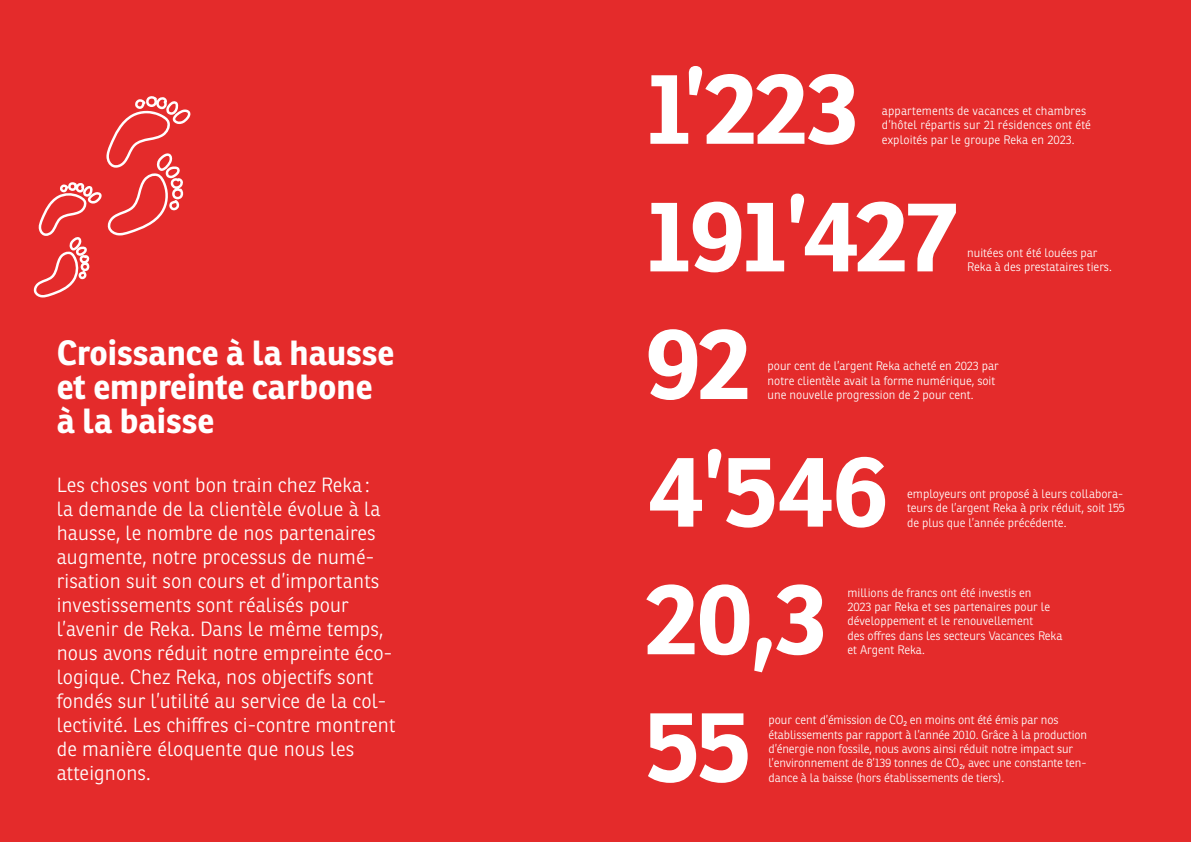
<style>
.page{position:relative;width:1191px;height:842px;background:#e42b2b}
.page>*{position:absolute;margin:0;border:0;box-sizing:border-box;transform-origin:0 0}
.t1{font:700 100px "Ronnia Basic";letter-spacing:-.03em;color:#fff}
.t2{font:700 34px/34px "Ronnia Basic";color:#fff}
.t3{font:300 20px/24px "Ronnia Basic";letter-spacing:.005em;color:#fff}
.t4{font:300 12px/14.4px "Ronnia Basic";color:#fff}
</style>
<div class="page">
<svg style="left:33px;top:96px;width:158px;height:201px"></svg>
<h2 class="t2" style="left:57px;top:335px;width:339px">Croissance à la hausse et empreinte carbone à la baisse</h2>
<p class="t3" style="left:57px;top:473px;width:340px">Les choses vont bon train chez Reka :<br>la demande de la clientèle évolue à la hausse, le nombre de nos partenaires augmente, notre processus de numé&shy;risation suit son cours et d’importants investissements sont réalisés pour l’avenir de Reka. Dans le même temps, nous avons réduit notre empreinte éco&shy;logique. Chez Reka, nos objectifs sont fondés sur l’utilité au service de la col&shy;lectivité. Les chiffres ci-contre montrent de manière éloquente que nous les atteignons.</p>
<h1 class="t1" style="left:645px;top:44px;width:215px">1’223</h1>
<p class="t4" style="left:882px;top:103px;width:210px">appartements de vacances et chambres d’hôtel répartis sur 21 résidences ont été</p>
<p class="t4" style="left:882px;top:132px;width:194px">exploités par le groupe Reka en 2023.</p>
<h1 class="t1" style="left:645px;top:172px;width:313px">191’427</h1>
<p class="t4" style="left:967px;top:245px;width:132px">nuitées ont été louées par</p>
<p class="t4" style="left:967px;top:260px;width:146px">Reka à des prestataires tiers.</p>
<h1 class="t1" style="left:645px;top:300px;width:108px">92</h1>
<p class="t4" style="left:767px;top:359px;width:233px">pour cent de l’argent Reka acheté en 2023 par notre clientèle avait la forme numérique, soit</p>
<p class="t4" style="left:767px;top:387px;width:207px">une nouvelle progression de 2 pour cent.</p>
<h1 class="t1" style="left:647px;top:427px;width:244px">4’546</h1>
<p class="t4" style="left:907px;top:486px;width:219px">employeurs ont proposé à leurs collabora&shy;teurs de l’argent Reka à prix réduit, soit 155</p>
<p class="t4" style="left:907px;top:515px;width:161px">de plus que l’année précédente.</p>
<h1 class="t1" style="left:645px;top:555px;width:184px">20,3</h1>
<p class="t4" style="left:847px;top:585px;width:217px">millions de francs ont été investis en<br>2023 par Reka et ses partenaires pour le développement et le renouvellement<br>des offres dans les secteurs Vacances Reka</p>
<p class="t4" style="left:847px;top:643px;width:79px">et Argent Reka.</p>
<h1 class="t1" style="left:645px;top:682px;width:108px">55</h1>
<p class="t4" style="left:768px;top:713px;width:320px">pour cent d’émission de CO<sub>2</sub> en moins ont été émis par nos établissements par rapport à l’année 2010. Grâce à la production d’énergie non fossile, nous avons ainsi réduit notre impact sur l’environnement de 8’139 tonnes de CO<sub>2</sub>, avec une constante ten-</p>
<p class="t4" style="left:768px;top:770px;width:237px">dance à la baisse (hors établissements de tiers).</p>
</div>
